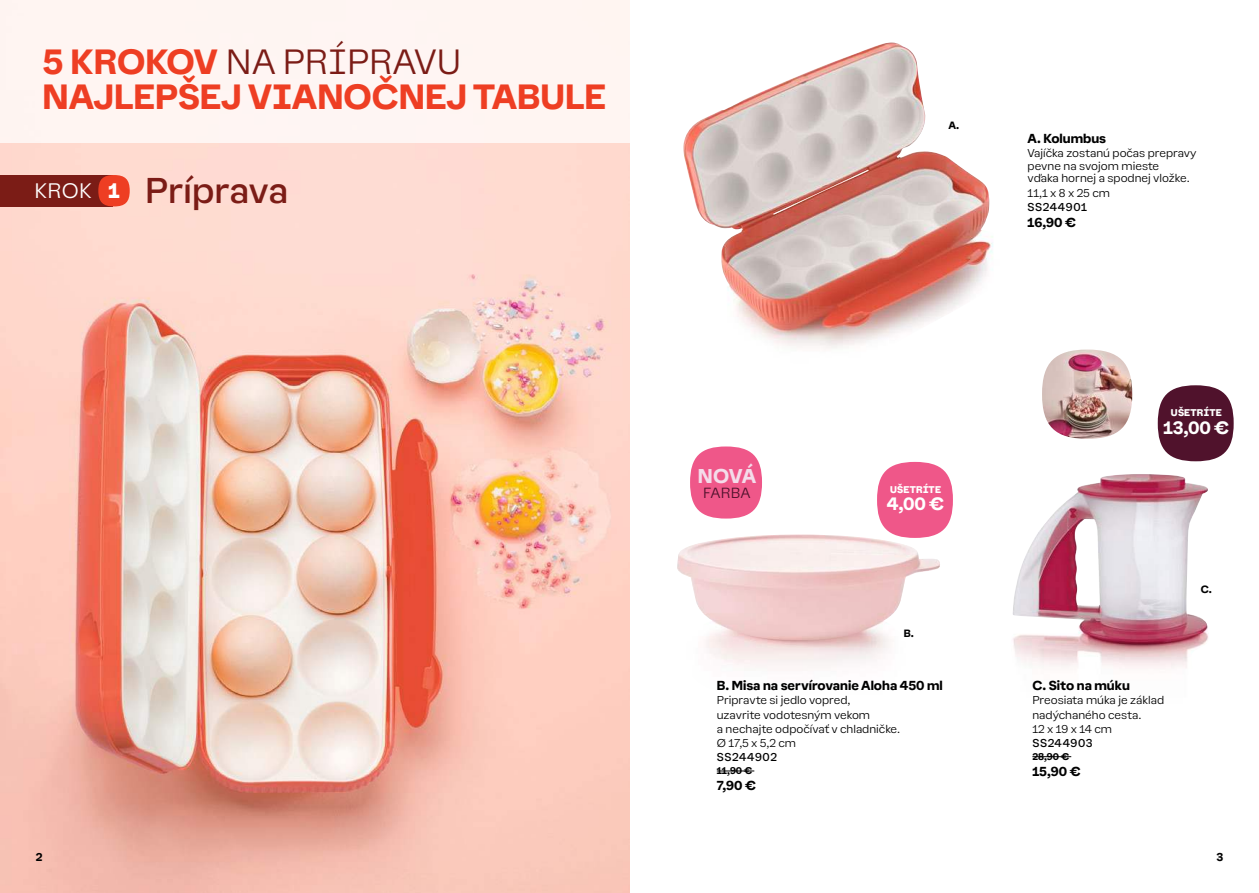
<style>
.page{position:relative;width:1259px;height:893px;background:#fff}
.page>*{position:absolute;margin:0;border:0;box-sizing:border-box;transform-origin:0 0}
.t1{font:33px "Earl Sans";color:#7b1c16}
.t2{font:700 32.25px/35.2px "Earl Sans";color:#ee3e23}
.t3{font:700 18.45px "Earl Sans";color:#f4dcea}
.t4{font:700 16.5px "Earl Sans";color:#fff}
.t5{font:300 13.5px "Earl Sans";letter-spacing:.01em;color:#50122c}
.t6{font:700 12px "Earl Sans";color:#000}
.t7{font:300 10.5px/14.2px "Earl Sans";color:#000}
.t8{font:10.5px "Earl Sans";letter-spacing:.06em;color:#000}
.t9{font:700 10.5px "Earl Sans";color:#000}
.t10{font:700 9.75px "Earl Sans";color:#000}
.t11{font:900 9px "Earl Sans";letter-spacing:.02em;color:#fff}
.t12{font:700 9px "Earl Sans";color:#000}
.s1{font-weight:300;color:#7b1c16}
.s2{font-weight:300;font-size:19.35px;color:#fff}
.s3{font-weight:900;font-size:19.35px;color:#fff}
</style>
<div class="page">
<img style="left:683px;top:43px;width:310px;height:305px">
<img style="left:0;top:142px;width:629px;height:751px">
<div style="left:0;top:175px;width:112px;height:31px;background:#7b1c16"></div>
<hr style="left:717px;top:771px;width:37px;height:1px;background:#000">
<hr style="left:1032px;top:756px;width:39px;height:1px;background:#000">
<div style="left:877px;top:462px;width:76px;height:76px;background:#ef5789;border-radius:50%"></div>
<img style="left:1042px;top:350px;width:90px;height:89px">
<div style="left:690px;top:446px;width:72px;height:73px;background:#ef5789;border-radius:50%"></div>
<div style="left:98px;top:175px;width:32px;height:31px;background:#ee3e23;border-radius:50%"></div>
<img style="left:677px;top:534px;width:263px;height:108px">
<img style="left:1013px;top:474px;width:195px;height:194px">
<div style="left:1157px;top:385px;width:76px;height:76px;background:#50122c;border-radius:50%"></div>
<div style="left:0;top:0;width:629px;height:142px;background:#fff5f2"></div>
<h2 class="t2" style="left:43px;top:43px;width:565px">5 KROKOV <span class="s1">NA PRÍPRAVU<br></span>NAJLEPŠEJ VIANOČNEJ TABULE</h2>
<h1 class="t1" style="left:34px;top:168px;width:255px"><span class="s2">KROK</span> <span class="s3">1</span> Príprava</h1>
<p class="t10" style="left:948px;top:119px;width:12px">A.</p>
<p class="t6" style="left:1027px;top:130px;width:80px">A. Kolumbus</p>
<p class="t7" style="left:1027px;top:147px;width:170px;line-height:12.6px">Vajíčka zostanú počas prepravy pevne na svojom mieste<br>vďaka hornej a spodnej vložke.</p>
<p class="t7" style="left:1027px;top:185px;width:84px">11,1 x 8 x 25 cm</p>
<p class="t8" style="left:1027px;top:200px;width:61px">SS244901</p>
<p class="t6" style="left:1027px;top:214px;width:50px">16,90 €</p>
<h3 class="t3" style="left:698px;top:463px;width:60px">NOVÁ</h3>
<p class="t5" style="left:703px;top:484px;width:49px">FARBA</p>
<p class="t11" style="left:890px;top:484px;width:52px">UŠETRÍTE</p>
<h3 class="t4" style="left:887px;top:492px;width:59px">4,00 €</h3>
<p class="t10" style="left:903px;top:626px;width:12px">B.</p>
<p class="t6" style="left:717px;top:677px;width:228px">B. Misa na servírovanie Aloha 450 ml</p>
<p class="t7" style="left:717px;top:693px;width:185px">Pripravte si jedlo vopred,<br>uzavrite vodotesným vekom<br>a nechajte odpočívať v chladničke.<br>Ø 17,5 x 5,2 cm</p>
<p class="t8" style="left:717px;top:751px;width:62px">SS244902</p>
<p class="t12" style="left:717px;top:764px;width:37px">11,90 €</p>
<p class="t6" style="left:717px;top:777px;width:41px">7,90 €</p>
<p class="t11" style="left:1171px;top:408px;width:52px">UŠETRÍTE</p>
<h3 class="t4" style="left:1163px;top:416px;width:67px">13,00 €</h3>
<p class="t6" style="left:1032px;top:677px;width:99px">C. Sito na múku</p>
<p class="t7" style="left:1032px;top:693px;width:133px">Preosiata múka je základ nadýchaného cesta.<br>12 x 19 x 14 cm</p>
<p class="t8" style="left:1032px;top:736px;width:62px">SS244903</p>
<p class="t12" style="left:1032px;top:750px;width:38px">28,90 €</p>
<p class="t6" style="left:1032px;top:763px;width:50px">15,90 €</p>
<p class="t10" style="left:1200px;top:582px;width:13px">C.</p>
<p class="t9" style="left:36px;top:849px;width:8px">2</p>
<p class="t9" style="left:1216px;top:849px;width:8px">3</p>
</div>
